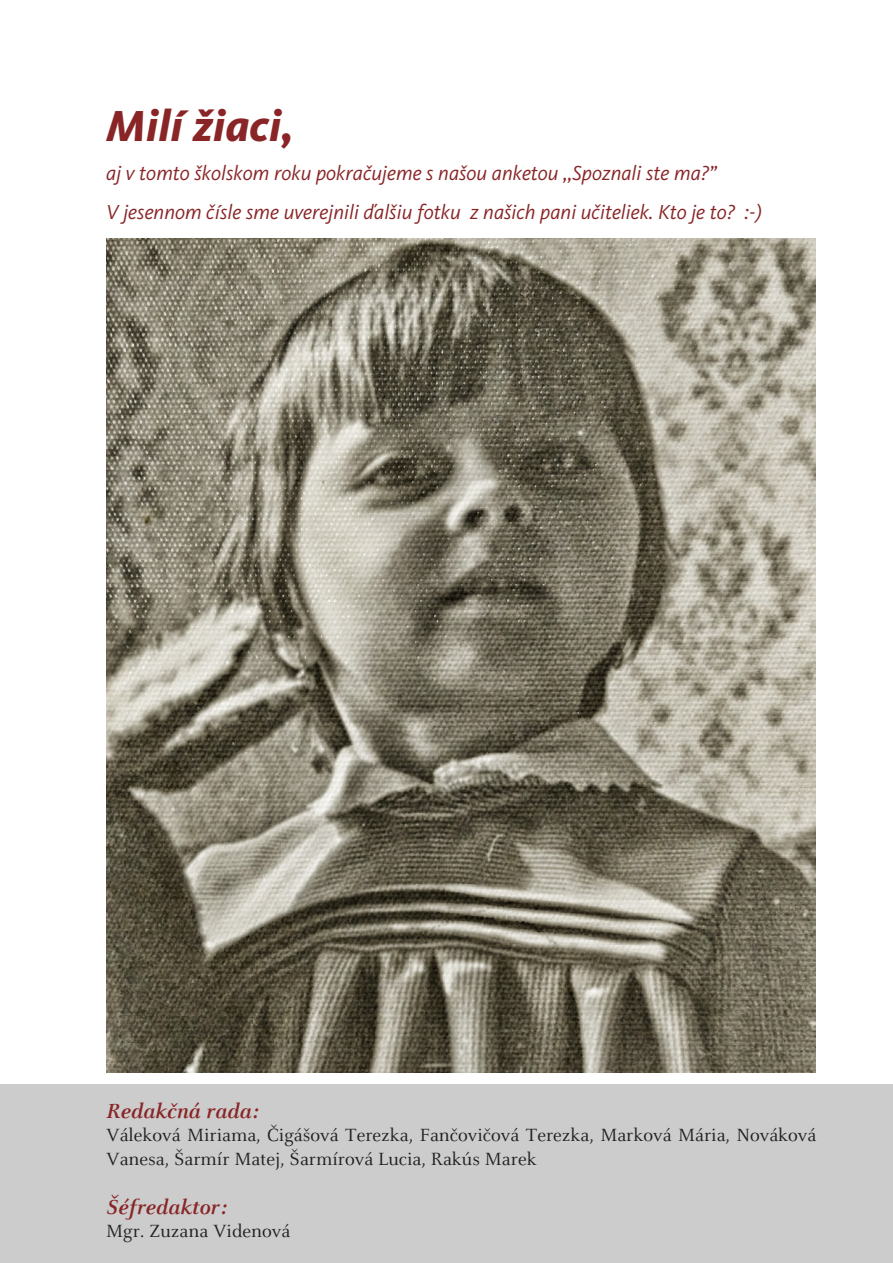
<style>
.page{position:relative;width:893px;height:1263px;background:#fff}
.page>*{position:absolute;margin:0;border:0;box-sizing:border-box;transform-origin:0 0}
.nadpis{font:italic 800 45px "Kievit Pro";color:#892527}
.maly_podnadpis{font:italic 700 22.5px "Celeste Pro";color:#892527}
.podnadpis{font:italic 21px "Kievit Pro";color:#892527}
.text{font:19.5px/23.4px "Celeste Pro";color:#231f20}
</style>
<div class="page">
<div style="left:0;top:1084px;width:893px;height:179px;background:#ccc"></div>
<img style="left:106px;top:238px;width:710px;height:834px">
<p class="nadpis" style="left:106px;top:98px;width:189px">Milí žiaci,</p>
<p class="podnadpis" style="left:106px;top:160px;width:612px">aj v tomto školskom roku pokračujeme s našou anketou ,,Spoznali ste ma?”</p>
<p class="podnadpis" style="left:106px;top:199px;width:657px">V jesennom čísle sme uverejnili ďalšiu fotku z našich pani učiteliek. Kto je to? :-)</p>
<p class="maly_podnadpis" style="left:106px;top:1097px;width:154px">Redakčná rada:</p>
<p class="text" style="left:106px;top:1123px;width:712px">Váleková Miriama, Čigášová Terezka, Fančovičová Terezka, Marková Mária, Nováková<br>Vanesa, Šarmír Matej, Šarmírová Lucia, Rakús Marek</p>
<p class="maly_podnadpis" style="left:106px;top:1193px;width:122px">Šéfredaktor:</p>
<p class="text" style="left:106px;top:1219px;width:185px">Mgr. Zuzana Videnová</p>
</div>
